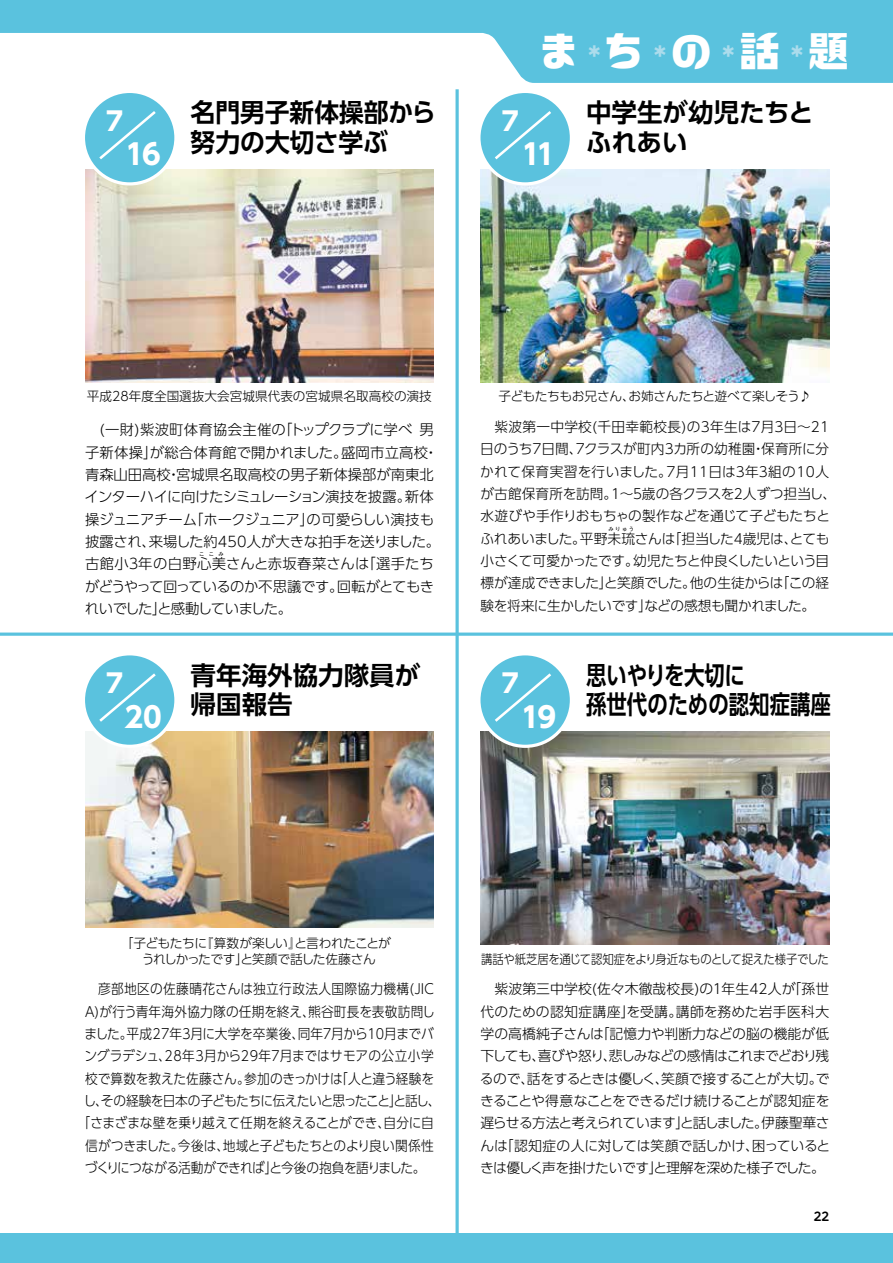
<style>
.page{position:relative;width:893px;height:1263px;background:#fff}
.page>*{position:absolute;margin:0;border:0;box-sizing:border-box;transform-origin:0 0}
.t1{font:41.4px "id kaiyoutai";color:#fff}
.t2{font:700 28.35px "UD Shin Go Pr 6 N";letter-spacing:-.08em;color:#fff}
.t3{font:700 25.65px "UD Shin Go Pr 6 N";color:#fff}
.t4{font:700 25.5px/29.7px "UD Shin Go Pr 6 N De";color:#000}
.t5{font:700 25.5px/29.7px "UD Shin Go Pr 6 N De";color:#000;scale:.8 1}
.t6{font:16.65px "id kaiyoutai";color:#acdcec}
.t7{font:300 14.4px/22.4px "UD Shin Go Pr 6 N";letter-spacing:-.01em;color:#000}
.t8{font:300 14.4px/22.4px "UD Shin Go Pr 6 N";letter-spacing:-.045em;color:#000}
.t9{font:300 13.8px/22.4px "UD Shin Go Pr 6 N";letter-spacing:-.015em;color:#000;text-align:justify}
.t10{font:300 13.8px/22.4px "UD Shin Go Pr 6 N";letter-spacing:-.015em;color:#000;text-align:center;scale:.92 1}
.t11{font:300 13.8px/22.4px "UD Shin Go Pr 6 N";letter-spacing:.005em;color:#000}
.t12{font:300 12.75px/15.9px "UD Shin Go Pro";letter-spacing:-.045em;color:#000;text-align:center}
.t13{font:300 12.75px "UD Shin Go Pro";letter-spacing:-.02em;color:#000;scale:.89 1}
.t14{font:300 12.75px "UD Shin Go Pro";color:#000}
.t15{font:300 12.75px "UD Shin Go Pro";letter-spacing:-.02em;color:#000}
.t16{font:700 11.7px "UD Shin M Go Pro De";color:#000}
.t17{font:300 5.25px "UD Shin Go Pr 6 N";letter-spacing:.29em;color:#000}
</style>
<div class="page">
<svg style="left:0;top:0;width:893px;height:83px;fill:#5ac2de"></svg>
<svg style="left:0;top:632px;width:893px;height:4px;background:#7acee4"></svg>
<svg style="left:455px;top:89px;width:4px;height:1144px;background:#7bcde4"></svg>
<div style="left:0;top:1233px;width:893px;height:30px;background:#5ac2de"></div>
<img style="left:85px;top:170px;width:349px;height:212px">
<div style="left:83px;top:91px;width:93px;height:93px;background:#5ac2de;border-radius:50%"></div>
<div style="left:82px;top:90px;width:96px;height:95px;border:3px solid #fff;border-radius:50%"></div>
<svg style="left:99px;top:111px;width:57px;height:49px"></svg>
<img style="left:480px;top:170px;width:349px;height:212px">
<div style="left:479px;top:91px;width:92px;height:93px;background:#5ac2de;border-radius:50%"></div>
<div style="left:477px;top:90px;width:96px;height:95px;border:3px solid #fff;border-radius:50%"></div>
<svg style="left:495px;top:111px;width:56px;height:49px"></svg>
<img style="left:85px;top:732px;width:349px;height:195px">
<div style="left:83px;top:654px;width:93px;height:92px;background:#5ac2de;border-radius:50%"></div>
<div style="left:82px;top:652px;width:96px;height:96px;border:3px solid #fff;border-radius:50%"></div>
<svg style="left:99px;top:673px;width:57px;height:49px"></svg>
<img style="left:480px;top:732px;width:349px;height:212px">
<div style="left:479px;top:654px;width:92px;height:92px;background:#5ac2de;border-radius:50%"></div>
<div style="left:477px;top:652px;width:96px;height:96px;border:3px solid #fff;border-radius:50%"></div>
<svg style="left:495px;top:673px;width:56px;height:49px"></svg>
<h3 class="t3" style="left:106px;top:100px;width:18px">7</h3>
<h2 class="t2" style="left:125px;top:131px;width:37px">16</h2>
<h3 class="t4" style="left:191px;top:97px;width:247px">名門男子新体操部から努力の大切さ学ぶ</h3>
<h3 class="t3" style="left:502px;top:100px;width:18px">7</h3>
<h1 class="t1" style="left:538px;top:30px;width:43px">ま</h1>
<h2 class="t2" style="left:522px;top:131px;width:35px">11</h2>
<h1 class="t1" style="left:603px;top:30px;width:43px">ち</h1>
<p class="t6" style="left:586px;top:43px;width:18px">＊</p>
<h1 class="t1" style="left:739px;top:30px;width:43px">話</h1>
<p class="t6" style="left:652px;top:43px;width:18px">＊</p>
<h1 class="t1" style="left:670px;top:30px;width:43px">の</h1>
<p class="t6" style="left:720px;top:43px;width:18px">＊</p>
<h1 class="t1" style="left:808px;top:30px;width:43px">題</h1>
<p class="t6" style="left:789px;top:43px;width:18px">＊</p>
<h3 class="t4" style="left:586px;top:97px;width:229px">中学生が幼児たちとふれあい</h3>
<p class="t14" style="left:87px;top:386px;width:347px">平成28年度全国選抜大会宮城県代表の宮城県名取高校の演技</p>
<p class="t15" style="left:498px;top:386px;width:314px">子どもたちもお兄さん、お姉さんたちと遊べて楽しそう♪</p>
<p class="t7" style="left:85px;top:418px;width:357px">　(一財)紫波町体育協会主催の「トップクラブに学べ 男子新体操」が総合体育館で開かれました。盛岡市立高校・青森山田高校・宮城県名取高校の男子新体操部が南東北インターハイに向けたシミュレーション演技を披露。新体操ジュニアチーム「ホークジュニア」の可愛らしい演技も披露され、来場した約450人が大きな拍手を送りました。古館小３年の白野心美さんと赤坂春菜さんは「選手たち</p>
<p class="t17" style="left:199px;top:550px;width:26px">ここみ</p>
<p class="t8" style="left:85px;top:574px;width:351px">がどうやって回っているのか不思議です。回転がとてもきれいでした」と感動していました。</p>
<p class="t11" style="left:480px;top:415px;width:357px">　紫波第一中学校(千田幸範校長)の3年生は7月3日〜21日のうち7日間、7クラスが町内3カ所の幼稚園・保育所に分かれて保育実習を行いました。7月11日は３年３組の10人が古館保育所を訪問。１～５歳の各クラスを２人ずつ担当し、水遊びや手作りおもちゃの製作などを通じて子どもたちとふれあいました。平野未琉さんは「担当した4歳児は、とても</p>
<p class="t17" style="left:608px;top:525px;width:27px">みりゅう</p>
<p class="t9" style="left:480px;top:549px;width:350px">小さくて可愛かったです。幼児たちと仲良くしたいという目標が達成できました」と笑顔でした。他の生徒からは「この経験を将来に生かしたいです」などの感想も聞かれました。</p>
<h3 class="t3" style="left:106px;top:662px;width:18px">7</h3>
<h2 class="t2" style="left:124px;top:694px;width:39px">20</h2>
<h3 class="t4" style="left:191px;top:659px;width:231px">青年海外協力隊員が帰国報告</h3>
<h3 class="t3" style="left:502px;top:662px;width:18px">7</h3>
<h2 class="t2" style="left:521px;top:694px;width:37px">19</h2>
<h3 class="t5" style="left:586px;top:659px;width:307px">思いやりを大切に<br>孫世代のための認知症講座</h3>
<p class="t12" style="left:121px;top:934px;width:272px">「子どもたちに『算数が楽しい』と言われたことがうれしかったです」と笑顔で話した佐藤さん</p>
<p class="t10" style="left:78px;top:977px;width:396px">　彦部地区の佐藤晴花さんは独立行政法人国際協力機構(ＪＩＣＡ)が行う青年海外協力隊の任期を終え、熊谷町長を表敬訪問しました。平成27年３月に大学を卒業後、同年７月から10月までバングラデシュ、28年3月から29年７月まではサモアの公立小学校で算数を教えた佐藤さん。参加のきっかけは「人と違う経験をし、その経験を日本の子どもたちに伝えたいと思ったこと」と話し、「さまざまな壁を乗り越えて任期を終えることができ、自分に自信がつきました。今後は、地域と子どもたちとのより良い関係性づくりにつながる活動ができれば」と今後の抱負を語りました。</p>
<p class="t13" style="left:481px;top:949px;width:392px">講話や紙芝居を通じて認知症をより身近なものとして捉えた様子でした</p>
<p class="t9" style="left:480px;top:977px;width:352px">　紫波第三中学校(佐々木徹哉校長)の１年生42人が「孫世代のための認知症講座」を受講。講師を務めた岩手医科大学の高橋純子さんは「記憶力や判断力などの脳の機能が低下しても、喜びや怒り、悲しみなどの感情はこれまでどおり残るので、話をするときは優しく、笑顔で接することが大切。できることや得意なことをできるだけ続けることが認知症を遅らせる方法と考えられています」と話しました。伊藤聖華さんは「認知症の人に対しては笑顔で話しかけ、困っているときは優しく声を掛けたいです」と理解を深めた様子でした。</p>
<p class="t16" style="left:814px;top:1207px;width:17px">22</p>
</div>
